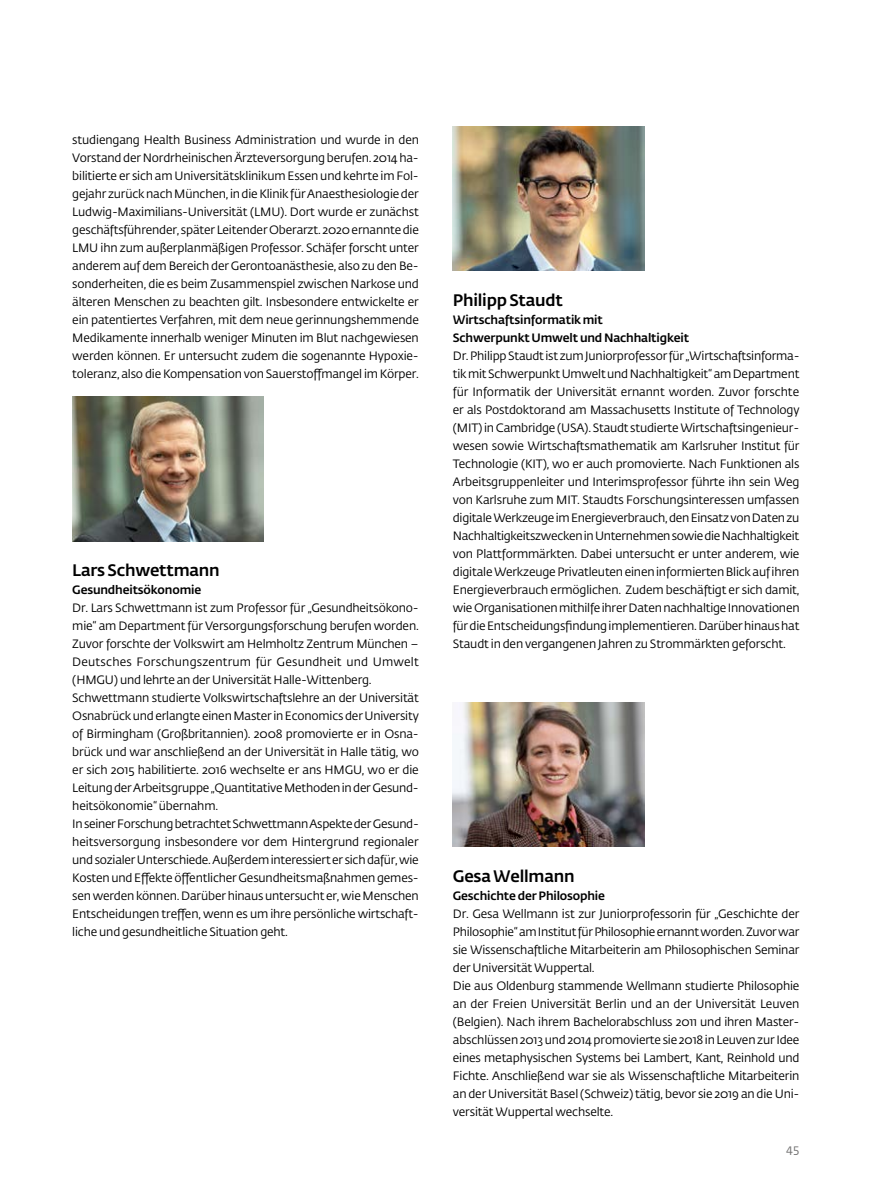
<style>
.page{position:relative;width:893px;height:1191px;background:#fff}
.page>*{position:absolute;margin:0;border:0;box-sizing:border-box;transform-origin:0 0}
.t1{font:500 16.5px "Fedra Sans Std";letter-spacing:-.01em;color:#000}
.t2{font:12px/18px "Fedra Sans Std";letter-spacing:-.015em;color:#000;text-align:justify}
.t3{font:500 12px/18px "Fedra Sans Std";letter-spacing:-.01em;color:#000}
.t4{font:12px "Fedra Sans Std";color:#706f6f}
</style>
<div class="page">
<img style="left:72px;top:396px;width:191px;height:145px">
<img style="left:453px;top:126px;width:191px;height:144px">
<img style="left:453px;top:702px;width:191px;height:144px">
<p class="t2" style="left:72px;top:131px;width:348px">studiengang Health Business Administration und wurde in den Vorstand der Nordrheinischen Ärzteversorgung berufen. 2014 ha&shy;bilitierte er sich am Universitätsklinikum Essen und kehrte im Fol&shy;gejahr zurück nach München, in die Klinik für Anaesthesiologie der Ludwig-Maximilians-Universität (LMU). Dort wurde er zunächst geschäftsführender, später Leitender Oberarzt. 2020 ernannte die LMU ihn zum außerplanmäßigen Professor. Schäfer forscht unter anderem auf dem Bereich der Gerontoanästhesie, also zu den Be&shy;sonderheiten, die es beim Zusammenspiel zwischen Narkose und älteren Menschen zu beachten gilt. Insbesondere entwickelte er ein patentiertes Verfahren, mit dem neue gerinnungshemmende Medikamente innerhalb weniger Minuten im Blut nachgewiesen werden können. Er untersucht zudem die sogenannte Hypoxie&shy;toleranz, also die Kompensation von Sauerstoffmangel im Körper.</p>
<h1 class="t1" style="left:72px;top:560px;width:149px">Lars Schwettmann</h1>
<p class="t3" style="left:72px;top:581px;width:130px">Gesundheitsökonomie</p>
<p class="t2" style="left:72px;top:599px;width:348px;text-align:left">Dr. Lars Schwettmann ist zum Professor für „Gesundheitsökono&shy;mie“ am Department für Versorgungsforschung berufen worden.<br>Zuvor forschte der Volkswirt am Helmholtz Zentrum München – Deutsches Forschungszentrum für Gesundheit und Umwelt (HMGU) und lehrte an der Universität Halle-Wittenberg.<br>Schwettmann studierte Volkswirtschaftslehre an der Universität Osnabrück und erlangte einen Master in Economics der University of Birmingham (Großbritannien). 2008 promovierte er in Osna&shy;brück und war anschließend an der Universität in Halle tätig, wo er sich 2015 habilitierte. 2016 wechselte er ans HMGU, wo er die Leitung der Arbeitsgruppe „Quantitative Methoden in der Gesund&shy;heitsökonomie“ übernahm.<br>In seiner Forschung betrachtet Schwettmann Aspekte der Gesund&shy;heitsversorgung insbesondere vor dem Hintergrund regionaler und sozialer Unterschiede. Außerdem interessiert er sich dafür, wie Kosten und Effekte öffentlicher Gesundheitsmaßnahmen gemes&shy;sen werden können. Darüber hinaus untersucht er, wie Menschen Entscheidungen treffen, wenn es um ihre persönliche wirtschaft&shy;liche und gesundheitliche Situation geht.</p>
<h1 class="t1" style="left:453px;top:290px;width:111px">Philipp Staudt</h1>
<p class="t3" style="left:453px;top:311px;width:238px">Wirtschaftsinformatik mit<br>Schwerpunkt Umwelt und Nachhaltigkeit</p>
<p class="t2" style="left:453px;top:347px;width:348px">Dr. Philipp Staudt ist zum Juniorprofessor für „Wirtschaftsinforma&shy;tik mit Schwerpunkt Umwelt und Nachhaltigkeit“ am Department für Informatik der Universität ernannt worden. Zuvor forschte er als Postdoktorand am Massachusetts Institute of Technology (MIT) in Cambridge (USA). Staudt studierte Wirtschaftsingenieur&shy;wesen sowie Wirtschaftsmathematik am Karlsruher Institut für Technologie (KIT), wo er auch promovierte. Nach Funktionen als Arbeitsgruppenleiter und Interimsprofessor führte ihn sein Weg von Karlsruhe zum MIT. Staudts Forschungsinteressen umfassen digitale Werkzeuge im Energieverbrauch, den Einsatz von Daten zu Nachhaltigkeitszwecken in Unternehmen sowie die Nachhaltigkeit von Plattformmärkten. Dabei untersucht er unter anderem, wie digitale Werkzeuge Privatleuten einen informierten Blick auf ihren Energieverbrauch ermöglichen. Zudem beschäftigt er sich damit, wie Organisationen mithilfe ihrer Daten nachhaltige Innovationen für die Entscheidungsfindung implementieren. Darüber hinaus hat Staudt in den vergangenen Jahren zu Strommärkten geforscht.</p>
<h1 class="t1" style="left:453px;top:866px;width:123px">Gesa Wellmann</h1>
<p class="t3" style="left:453px;top:887px;width:154px">Geschichte der Philosophie</p>
<p class="t2" style="left:453px;top:905px;width:348px;text-align:left">Dr. Gesa Wellmann ist zur Juniorprofessorin für „Geschichte der Philosophie“ am Institut für Philosophie ernannt worden. Zuvor war sie Wissenschaftliche Mitarbeiterin am Philosophischen Seminar der Universität Wuppertal.<br>Die aus Oldenburg stammende Wellmann studierte Philosophie an der Freien Universität Berlin und an der Universität Leuven (Belgien). Nach ihrem Bachelorabschluss 2011 und ihren Master&shy;abschlüssen 2013 und 2014 promovierte sie 2018 in Leuven zur Idee eines metaphysischen Systems bei Lambert, Kant, Reinhold und Fichte. Anschließend war sie als Wissenschaftliche Mitarbeiterin an der Universität Basel (Schweiz) tätig, bevor sie 2019 an die Uni&shy;versität Wuppertal wechselte.</p>
<p class="t4" style="left:786px;top:1141px;width:15px">45</p>
</div>
